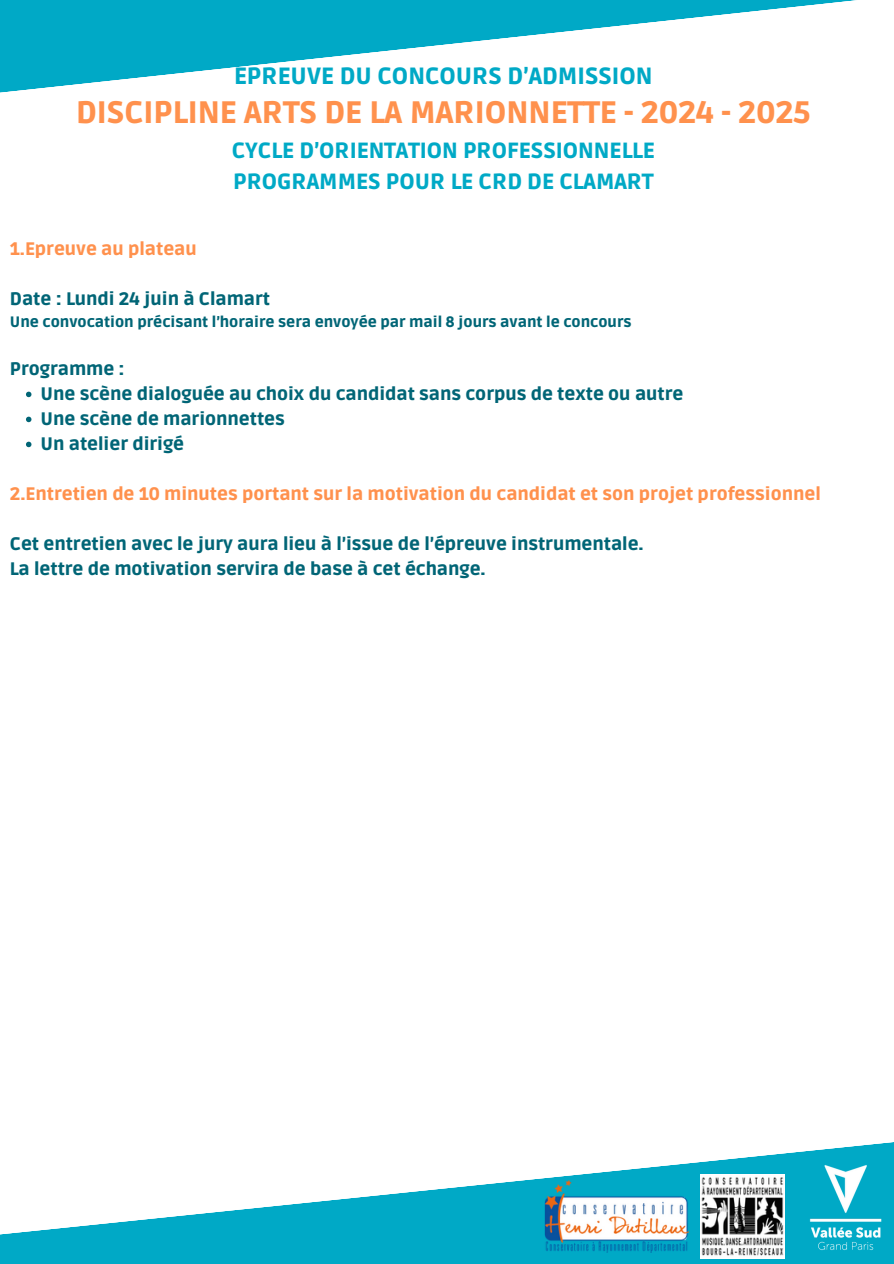
<style>
.page{position:relative;width:894px;height:1264px;background:#fff}
.page>*{position:absolute;margin:0;border:0;box-sizing:border-box;transform-origin:0 0}
.t1{font:900 30.9px "Ruda";color:#ff914d}
.t2{font:900 23.4px "Ruda";color:#00a9c6}
.t3{font:900 21.9px/30.3px "Ruda";color:#00a9c6}
.t4{font:900 18px/25px "Ruda";color:#016576}
.t5{font:900 18px "Ruda";color:#ff914d}
.t6{font:900 15px "Ruda";color:#016576}
</style>
<div class="page">
<svg style="left:0;top:0;width:856px;height:93px"></svg>
<svg style="left:0;top:1142px;width:893px;height:121px"></svg>
<img style="left:804px;top:1151px;width:85px;height:111px">
<svg style="left:26px;top:391px;width:5px;height:6px"></svg>
<svg style="left:26px;top:416px;width:5px;height:6px"></svg>
<svg style="left:26px;top:441px;width:5px;height:6px"></svg>
<img style="left:522px;top:1180px;width:178px;height:72px">
<img style="left:700px;top:1174px;width:84px;height:84px">
<h2 class="t2" style="left:234px;top:62px;width:420px">EPREUVE DU CONCOURS D’ADMISSION</h2>
<h2 class="t1" style="left:76px;top:95px;width:735px">DISCIPLINE ARTS DE LA MARIONNETTE - 2024 - 2025</h2>
<h2 class="t3" style="left:232px;top:136px;width:424px">CYCLE D’ORIENTATION PROFESSIONNELLE<br>PROGRAMMES POUR LE CRD DE CLAMART</h2>
<p class="t5" style="left:10px;top:238px;width:188px">1.Epreuve au plateau</p>
<p class="t4" style="left:10px;top:286px;width:261px">Date : Lundi 24 juin à Clamart</p>
<h2 class="t6" style="left:10px;top:313px;width:623px">Une convocation précisant l’horaire sera envoyée par mail 8 jours avant le concours</h2>
<p class="t4" style="left:10px;top:357px;width:116px">Programme :</p>
<p class="t4" style="left:41px;top:382px;width:644px">Une scène dialoguée au choix du candidat sans corpus de texte ou autre</p>
<p class="t4" style="left:41px;top:407px;width:246px">Une scène de marionnettes</p>
<h2 class="t4" style="left:41px;top:432px;width:145px">Un atelier dirigé</h2>
<h2 class="t5" style="left:10px;top:483px;width:812px">2.Entretien de 10 minutes portant sur la motivation du candidat et son projet professionnel</h2>
<p class="t4" style="left:10px;top:532px;width:635px">Cet entretien avec le jury aura lieu à l’issue de l’épreuve instrumentale.<br>La lettre de motivation servira de base à cet échange.</p>
</div>
